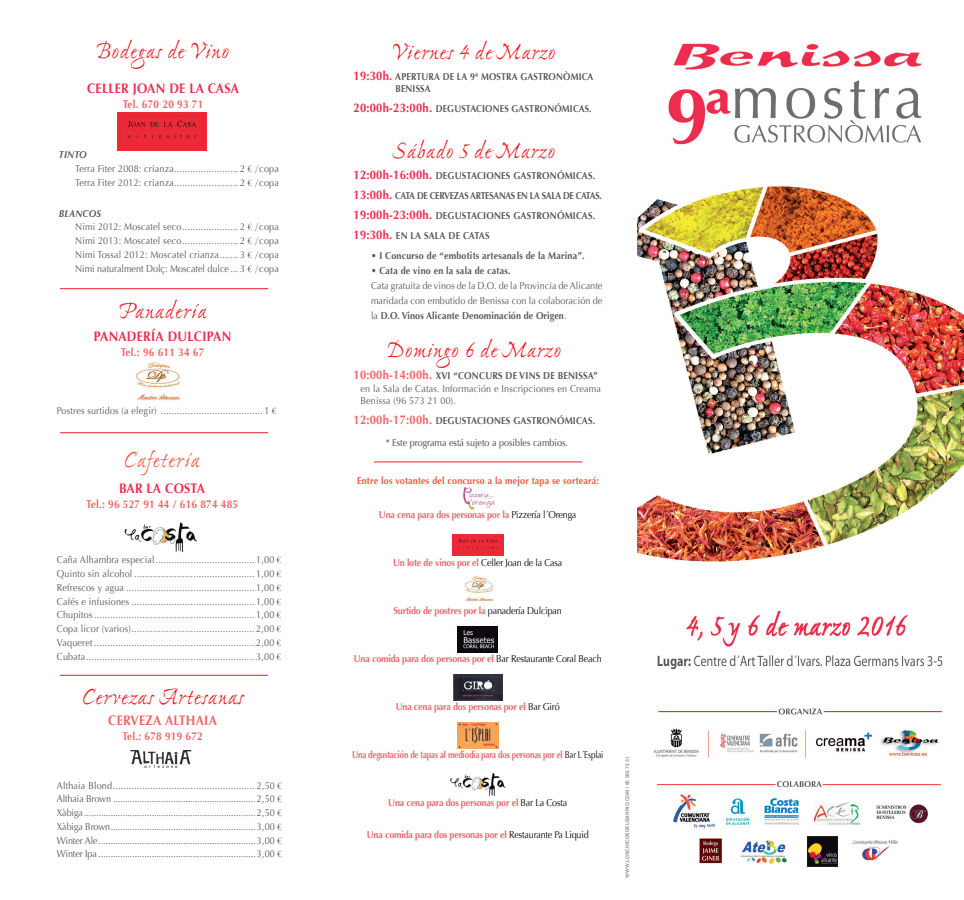
<style>
.page{position:relative;width:964px;height:900px;background:#fff}
.page>*{position:absolute;margin:0;border:0;box-sizing:border-box;transform-origin:0 0}
.t1{font:25px "Ex Ponto";letter-spacing:.015em;color:#ee1d23}
.t2{font:25px "Ex Ponto";letter-spacing:.015em;color:#f0593e}
.t3{font:700 13.75px "Optima";letter-spacing:.02em;color:#ee2d50;scale:.9 1}
.t4{font:700 13.75px "Optima";letter-spacing:.02em;color:#f16568;scale:.9 1}
.t5{font:700 12.5px "Optima";letter-spacing:.02em;color:#ee2d50;scale:.9 1}
.t6{font:700 12.5px "Optima";letter-spacing:.02em;color:#f16568;scale:.9 1}
.t7{font:700 11.25px "Optima";letter-spacing:.02em;color:#f16568;scale:.9 1}
.t8{font:10px/13.8px "Optima";letter-spacing:.02em;color:#57585a;scale:.9 1}
.t9{font:700 10px "Optima";letter-spacing:-.02em;color:#f16568;scale:.9 1}
.t10{font:700 10px "Optima";letter-spacing:.02em;color:#57585a;scale:.9 1}
.t11{font:700 10px "Optima";letter-spacing:-.02em;color:#f16568;scale:.8 1}
.t12{font:700 10px/12.5px "Optima";letter-spacing:.02em;color:#57585a;scale:.88 1}
.t13{font:700 10px "Optima";letter-spacing:.02em;color:#f0593e;scale:.9 1}
.t14{font:700 10px "Optima";letter-spacing:.02em;color:#57585a;scale:.87 1}
.t15{font:10px "Optima";color:#3e3e3f;scale:.9 1}
.t16{font:700 5px "Helvetica cyr";color:#939598}
.s1{font-weight:700;font-style:italic}
.s2{font-family:"Garamond"}
.s3{font-size:12.5px;color:#ee2d50}
.s4{font-size:10px;color:#57585a}
.s5{font-weight:400}
.s6{font-weight:700}
.s7{font-weight:400;color:#0c0806}
</style>
<div class="page">
<img style="left:638px;top:43px;width:326px;height:824px">
<img style="left:136px;top:362px;width:45px;height:39px">
<img style="left:124px;top:522px;width:73px;height:30px">
<hr style="left:374px;top:462px;width:208px;height:1px;background:#ee1d23">
<hr style="left:60px;top:288px;width:208px;height:1px;background:#ee1d23">
<hr style="left:60px;top:432px;width:208px;height:1px;background:#ee1d23">
<hr style="left:60px;top:675px;width:208px;height:1px;background:#ee1d23">
<img style="left:118px;top:112px;width:89px;height:38px">
<img style="left:452px;top:534px;width:51px;height:22px">
<img style="left:463px;top:487px;width:31px;height:22px">
<img style="left:464px;top:576px;width:30px;height:25px">
<img style="left:458px;top:626px;width:40px;height:26px">
<img style="left:130px;top:750px;width:62px;height:18px">
<img style="left:457px;top:722px;width:41px;height:27px">
<img style="left:453px;top:674px;width:49px;height:27px">
<img style="left:450px;top:772px;width:56px;height:24px">
<h1 class="t1" style="left:96px;top:38px;width:135px">Bodegas de Vino</h1>
<h2 class="t3" style="left:87px;top:81px;width:170px">CELLER JOAN DE LA CASA</h2>
<p class="t7" style="left:123px;top:98px;width:91px">Tel. 670 20 93 71</p>
<p class="t8" style="left:75px;top:148px;width:228px;text-indent:-16px"><span class="s1">TINTO<br></span>Terra Fiter 2008: crianza........................ 2 <span class="s2">€ /</span>copa<br>Terra Fiter 2012: crianza........................ 2 <span class="s2">€ /</span>copa</p>
<p class="t8" style="left:75px;top:206px;width:228px;text-indent:-16px"><span class="s1">BLANCOS<br></span>Nimi 2012: Moscatel seco..................... 2 <span class="s2">€ /</span>copa Nimi 2013: Moscatel seco..................... 2 <span class="s2">€ /</span>copa Nimi Tossal 2012: Moscatel crianza....... 3 <span class="s2">€ /</span>copa Nimi naturalment Dolç: Moscatel dulce ... 3 <span class="s2">€ /</span>copa</p>
<h1 class="t1" style="left:118px;top:298px;width:90px">Panadería</h1>
<h2 class="t3" style="left:94px;top:328px;width:154px">PANADERÍA DULCIPAN</h2>
<p class="t7" style="left:121px;top:345px;width:94px">Tel.: 96 611 34 67</p>
<p class="t8" style="left:57px;top:404px;width:245px">Postres surtidos (a elegir) ...................................... 1 <span class="s2">€</span></p>
<h1 class="t2" style="left:124px;top:447px;width:78px">Cafetería</h1>
<h2 class="t3" style="left:119px;top:481px;width:97px">BAR LA COSTA</h2>
<p class="t7" style="left:86px;top:498px;width:171px">Tel.: 96 527 91 44 / 616 874 485</p>
<p class="t8" style="left:57px;top:553px;width:251px;text-align:justify">Caña Alhambra especial..................................... 1,00 <span class="s2">€ </span>Quinto sin alcohol ............................................. 1,00 <span class="s2">€ </span>Refrescos y agua ................................................ 1,00 <span class="s2">€ </span>Cafés e infusiones .............................................. 1,00 <span class="s2">€ </span>Chupitos............................................................ 1,00 <span class="s2">€ </span>Copa licor (varios).............................................. 2,00 <span class="s2">€ </span>Vaqueret ............................................................ 2,00 <span class="s2">€ </span>Cubata............................................................... 3,00 <span class="s2">€</span></p>
<h1 class="t1" style="left:82px;top:684px;width:163px">Cervezas Artesanas</h1>
<h2 class="t4" style="left:108px;top:712px;width:122px">CERVEZA ALTHAIA</h2>
<p class="t7" style="left:122px;top:730px;width:91px">Tel.: 678 919 672</p>
<p class="t8" style="left:57px;top:779px;width:251px;text-align:justify">Althaia Blond..................................................... 2,50 <span class="s2">€ </span>Althaia Brown ........................................................... 2,50 <span class="s2">€ </span>Xàbiga ....................................................................... 2,50 <span class="s2">€ </span>Xàbiga Brown............................................................ 3,00 <span class="s2">€ </span>Winter Ale................................................................. 3,00 <span class="s2">€ </span>Winter Ipa ................................................................. 3,00 <span class="s2">€</span></p>
<h1 class="t1" style="left:392px;top:39px;width:165px">Viernes 4 de Marzo</h1>
<p class="t12" style="left:395px;top:70px;width:226px;text-indent:-42px"><span class="s3">19:30h.</span> APERTURA DE LA 9ª MOSTRA GASTRONÒMICA<br>BENISSA</p>
<p class="t5" style="left:353px;top:101px;width:107px">20:00h-23:00h. <span class="s4">Degustaciones</span></p>
<p class="t12" style="left:511px;top:103px;width:8px">gastronómicas</p>
<p class="t12" style="left:589px;top:103px;width:4px">.</p>
<h1 class="t1" style="left:393px;top:138px;width:164px">Sábado 5 de Marzo</h1>
<p class="t5" style="left:353px;top:167px;width:107px">12:00h-16:00h. <span class="s4">Degustaciones</span></p>
<p class="t10" style="left:513px;top:170px;width:8px">gastronómicas</p>
<p class="t10" style="left:593px;top:170px;width:4px">.</p>
<p class="t14" style="left:353px;top:190px;width:95px"><span class="s3">13:00h.</span> Cata de cervezas</p>
<p class="t14" style="left:470px;top:190px;width:7px">artesanas</p>
<p class="t14" style="left:517px;top:190px;width:35px">enlasala</p>
<p class="t14" style="left:563px;top:190px;width:22px">de catas</p>
<p class="t14" style="left:599px;top:190px;width:4px">.</p>
<p class="t5" style="left:353px;top:207px;width:107px">19:00h-23:00h. <span class="s4">Degustaciones</span></p>
<p class="t10" style="left:513px;top:210px;width:8px">gastronómicas</p>
<p class="t10" style="left:593px;top:210px;width:4px">.</p>
<p class="t10" style="left:353px;top:230px;width:86px"><span class="s3">19:30h.</span> En la sala</p>
<p class="t10" style="left:448px;top:230px;width:23px">de catas</p>
<p class="t10" style="left:371px;top:250px;width:239px"><span class="s5">•</span> I Concurso de “embotits artesanals de la Marina”.</p>
<p class="t8" style="left:371px;top:263px;width:259px;line-height:15px">• <span class="s6">Cata de vino en la sala de catas.<br></span>Cata gratuita de vinos de la D.O. de la Provincia de Alicante maridada con embutido de Benissa con la colaboración de la <span class="s6">D.O. Vinos Alicante Denominación de Origen</span>.</p>
<h1 class="t1" style="left:387px;top:337px;width:176px">Domingo 6 de Marzo</h1>
<p class="t6" style="left:353px;top:368px;width:132px">10:00h-14:00h. <span class="s4">XVI “Concurs</span></p>
<p class="t10" style="left:505px;top:370px;width:29px">de Vins</p>
<p class="t10" style="left:543px;top:370px;width:29px">de Benissa</p>
<p class="t10" style="left:593px;top:370px;width:7px">”</p>
<p class="t8" style="left:361px;top:382px;width:269px;line-height:12.5px">en la Sala de Catas. Información e Inscripciones en Creama<br>Benissa (96 573 21 00).</p>
<p class="t6" style="left:353px;top:413px;width:107px">12:00h-17:00h. <span class="s4">Degustaciones</span></p>
<p class="t10" style="left:513px;top:415px;width:8px">gastronómicas</p>
<p class="t10" style="left:593px;top:415px;width:4px">.</p>
<p class="t15" style="left:386px;top:437px;width:204px">* Este programa está sujeto a posibles cambios.</p>
<p class="t13" style="left:357px;top:475px;width:270px">Entre los votantes del concurso a la mejor tapa se sorteará:</p>
<p class="t9" style="left:379px;top:509px;width:221px">Una cena para dos personas por la <span class="s7">Pizzería l´Orenga</span></p>
<p class="t9" style="left:393px;top:557px;width:190px">Un lote de vinos por el <span class="s7">Celler Joan de la Casa</span></p>
<p class="t9" style="left:393px;top:605px;width:189px">Surtido de postres por la <span class="s7">panadería Dulcipan</span></p>
<p class="t9" style="left:354px;top:653px;width:277px">Una comida para dos personas por el <span class="s7">Bar Restaurante Coral Beach</span></p>
<p class="t9" style="left:396px;top:701px;width:184px">Una cena para dos personas por el <span class="s7">Bar Giró</span></p>
<p class="t11" style="left:352px;top:749px;width:316px">Una degustación de tapas al mediodía para dos personas por el <span class="s7">Bar L´Esplai</span></p>
<p class="t9" style="left:388px;top:797px;width:200px">Una cena para dos personas por el <span class="s7">Bar La Costa</span></p>
<p class="t9" style="left:367px;top:829px;width:248px">Una comida para dos personas por el <span class="s7">Restaurante Pa Liquid</span></p>
<p class="t16" style="left:625px;top:878px;width:123px;rotate:-90deg">WWW.LOSCHICOSDELBARRIO.COM | 96 586 72 31</p>
</div>
